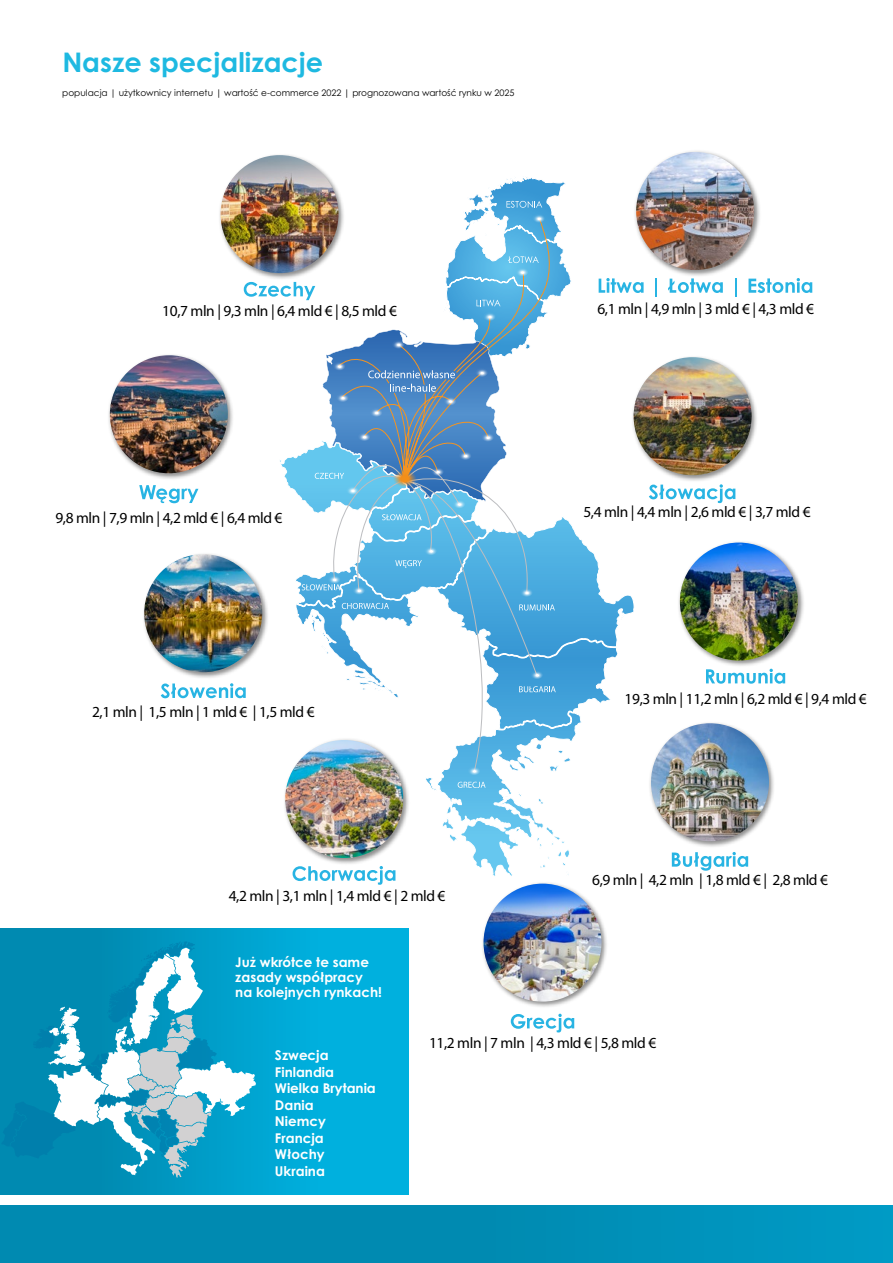
<style>
.page{position:relative;width:893px;height:1263px;background:#fff}
.page>*{position:absolute;margin:0;border:0;box-sizing:border-box;transform-origin:0 0}
.t1{font:700 27px "Century Gothic Pro";color:#1eb9e1}
.t2{font:15.45px "Myriad Pro";letter-spacing:-.025em;color:#000}
.t3{font:700 13.5px/16.5px "Century Gothic Pro";color:#fff}
.t4{font:9px "Century Gothic Pro";color:#000}
</style>
<div class="page">
<svg style="left:292px;top:520px;width:342px;height:360px"></svg>
<img style="left:219px;top:155px;width:108px;height:111px">
<img style="left:221px;top:155px;width:118px;height:118px;border-radius:59px">
<img style="left:632px;top:357px;width:125px;height:124px">
<img style="left:634px;top:357px;width:118px;height:118px;border-radius:59px">
<img style="left:635px;top:151px;width:125px;height:125px">
<img style="left:636px;top:152px;width:118px;height:118px;border-radius:59px">
<img style="left:678px;top:542px;width:126px;height:127px">
<img style="left:680px;top:542px;width:118px;height:118px;border-radius:59px">
<img style="left:108px;top:355px;width:125px;height:124px">
<img style="left:110px;top:355px;width:118px;height:118px;border-radius:59px">
<img style="left:143px;top:554px;width:125px;height:124px">
<img style="left:144px;top:554px;width:118px;height:118px;border-radius:59px">
<img style="left:284px;top:736px;width:127px;height:130px">
<img style="left:285px;top:740px;width:118px;height:118px;border-radius:59px">
<img style="left:479px;top:879px;width:131px;height:128px">
<img style="left:483px;top:884px;width:118px;height:118px;border-radius:59px">
<img style="left:649px;top:723px;width:125px;height:124px">
<img style="left:651px;top:723px;width:118px;height:118px;border-radius:59px">
<svg style="left:649px;top:484px;width:86px;height:19px"></svg>
<svg style="left:599px;top:278px;width:45px;height:15px"></svg>
<svg style="left:655px;top:278px;width:2px;height:18px"></svg>
<svg style="left:668px;top:278px;width:55px;height:15px"></svg>
<svg style="left:735px;top:278px;width:1px;height:18px"></svg>
<svg style="left:748px;top:278px;width:64px;height:15px"></svg>
<svg style="left:139px;top:485px;width:59px;height:18px"></svg>
<svg style="left:161px;top:683px;width:85px;height:15px"></svg>
<svg style="left:293px;top:866px;width:102px;height:19px"></svg>
<svg style="left:511px;top:1014px;width:63px;height:18px"></svg>
<svg style="left:672px;top:852px;width:76px;height:19px"></svg>
<svg style="left:706px;top:669px;width:79px;height:15px"></svg>
<svg style="left:327px;top:520px;width:210px;height:251px"></svg>
<svg style="left:520px;top:588px;width:13px;height:9px"></svg>
<svg style="left:531px;top:670px;width:12px;height:9px"></svg>
<svg style="left:468px;top:766px;width:12px;height:9px"></svg>
<svg style="left:353px;top:586px;width:12px;height:9px"></svg>
<svg style="left:395px;top:546px;width:42px;height:22px"></svg>
<svg style="left:519px;top:604px;width:36px;height:6px"></svg>
<svg style="left:519px;top:686px;width:37px;height:6px"></svg>
<svg style="left:342px;top:603px;width:47px;height:6px"></svg>
<svg style="left:302px;top:575px;width:38px;height:15px"></svg>
<svg style="left:458px;top:782px;width:28px;height:6px"></svg>
<svg style="left:244px;top:175px;width:327px;height:345px"></svg>
<div style="left:0;top:928px;width:408px;height:267px;background:linear-gradient(to right,#0083a9,#00b6e6)"></div>
<svg style="left:48px;top:948px;width:208px;height:227px;background:#20a9cf"></svg>
<svg style="left:1px;top:941px;width:216px;height:217px;fill:#008db5"></svg>
<div style="left:0;top:1205px;width:893px;height:58px;background:linear-gradient(to right,#0086ac,#0096bf)"></div>
<h1 class="t1" style="left:62px;top:46px;width:262px">Nasze specjalizacje</h1>
<p class="t4" style="left:62px;top:87px;width:454px">populacja | użytkownicy internetu | wartość e-commerce 2022 | prognozowana wartość rynku w 2025</p>
<p class="t2" style="left:162px;top:301px;width:236px">10,7 mln | 9,3 mln | 6,4 mld € | 8,5 mld €</p>
<p class="t2" style="left:55px;top:508px;width:229px">9,8 mln | 7,9 mln | 4,2 mld € | 6,4 mld €</p>
<p class="t2" style="left:92px;top:703px;width:224px">2,1 mln | 1,5 mln | 1 mld € | 1,5 mld €</p>
<p class="t2" style="left:229px;top:886px;width:218px">4,2 mln | 3,1 mln | 1,4 mld € | 2 mld €</p>
<p class="t3" style="left:235px;top:954px;width:148px;line-height:15px">Już wkrótce te same zasady współpracy na kolejnych rynkach!</p>
<p class="t2" style="left:597px;top:299px;width:218px">6,1 mln | 4,9 mln | 3 mld € | 4,3 mld €</p>
<p class="t2" style="left:583px;top:503px;width:229px">5,4 mln | 4,4 mln | 2,6 mld € | 3,7 mld €</p>
<p class="t2" style="left:625px;top:689px;width:244px">19,3 mln | 11,2 mln | 6,2 mld € | 9,4 mld €</p>
<p class="t2" style="left:592px;top:870px;width:237px">6,9 mln | 4,2 mln | 1,8 mld € | 2,8 mld €</p>
<p class="t3" style="left:275px;top:1047px;width:102px">Szwecja<br>Finlandia<br>Wielka Brytania<br>Dania<br>Niemcy<br>Francja<br>Włochy<br>Ukraina</p>
<p class="t2" style="left:429px;top:1033px;width:229px">11,2 mln | 7 mln | 4,3 mld € | 5,8 mld €</p>
</div>
